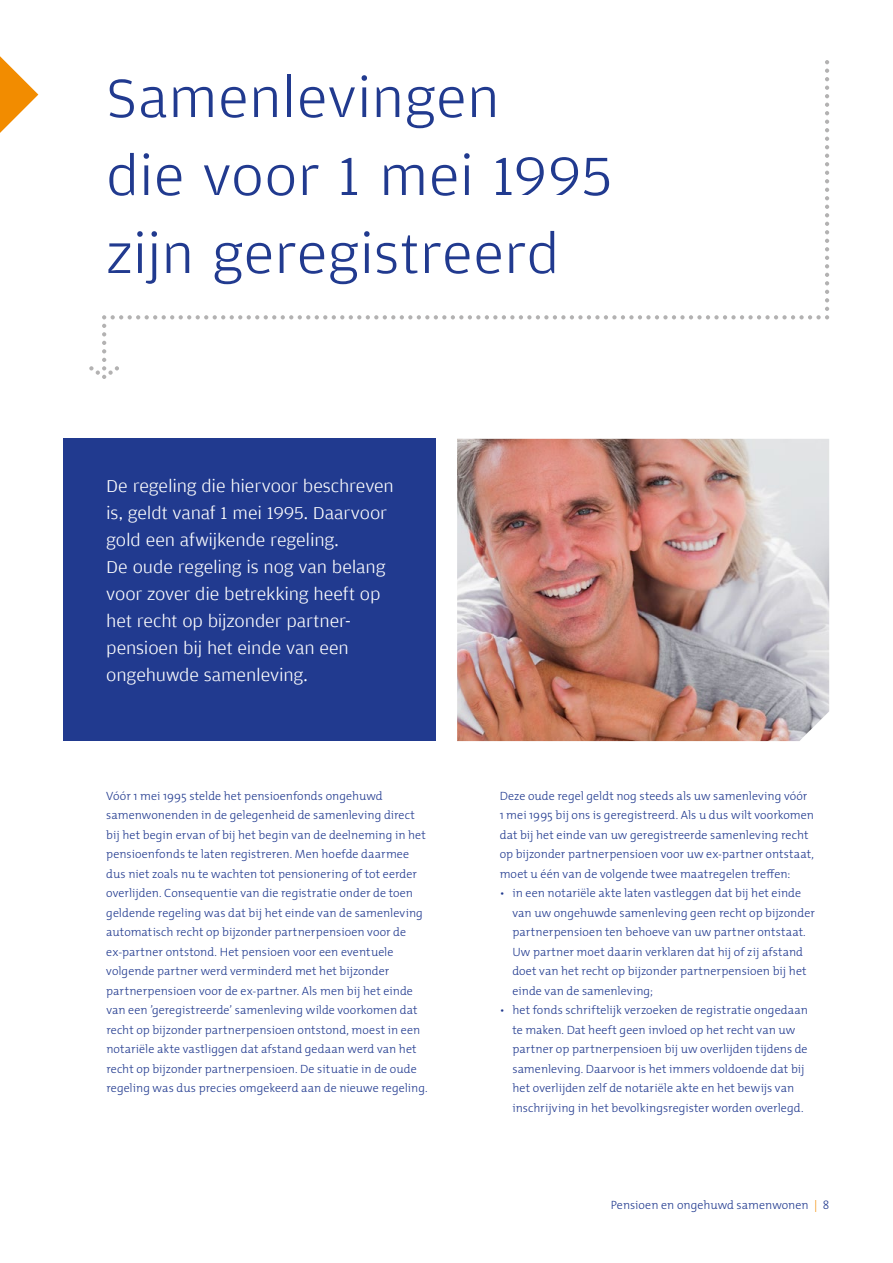
<style>
.page{position:relative;width:893px;height:1263px;background:#fff}
.page>*{position:absolute;margin:0;border:0;box-sizing:border-box;transform-origin:0 0}
.t1{font:300 57px/78px "Amplitude Wide";letter-spacing:.005em;color:#213a8f}
.t2{font:300 18px/27px "Amplitude Wide";letter-spacing:-.01em;color:#fff}
.t3{font:300 12px/19.5px "The Mix";letter-spacing:.005em;color:#213a8f}
.s1{color:#f28c00}
</style>
<div class="page">
<svg style="left:89px;top:60px;width:740px;height:319px"></svg>
<div style="left:64px;top:439px;width:372px;height:302px;background:#213a8f"></div>
<img style="left:457px;top:439px;width:372px;height:302px">
<svg style="left:0;top:56px;width:38px;height:77px"></svg>
<h1 class="t1" style="left:106px;top:59px;width:507px">Samenlevingen<br>die voor 1 mei 1995 zijn geregistreerd</h1>
<p class="t2" style="left:106px;top:473px;width:289px">De regeling die hiervoor beschreven is, geldt vanaf 1 mei 1995. Daarvoor gold een afwijkende regeling.<br>De oude regeling is nog van belang voor zover die betrekking heeft op het recht op bijzonder partner&shy;pensioen bij het einde van een ongehuwde samenleving.</p>
<p class="t3" style="left:106px;top:785px;width:323px">Vóór 1 mei 1995 stelde het pensioenfonds ongehuwd samenwonenden in de gelegenheid de samenleving direct bij het begin ervan of bij het begin van de deelneming in het pensioenfonds te laten registreren. Men hoefde daarmee dus niet zoals nu te wachten tot pensionering of tot eerder overlijden. Consequentie van die registratie onder de toen geldende regeling was dat bij het einde van de samenleving automatisch recht op bijzonder partnerpensioen voor de ex-partner ontstond. Het pensioen voor een eventuele volgende partner werd verminderd met het bijzonder partnerpensioen voor de ex-partner. Als men bij het einde van een ’geregistreerde’ samenleving wilde voorkomen dat recht op bijzonder partnerpensioen ontstond, moest in een notariële akte vastliggen dat afstand gedaan werd van het recht op bijzonder partnerpensioen. De situatie in de oude regeling was dus precies omgekeerd aan de nieuwe regeling.</p>
<p class="t3" style="left:500px;top:785px;width:316px">Deze oude regel geldt nog steeds als uw samenleving vóór 1 mei 1995 bij ons is geregistreerd. Als u dus wilt voorkomen dat bij het einde van uw geregistreerde samenleving recht op bijzonder partnerpensioen voor uw ex-partner ontstaat, moet u één van de volgende twee maatregelen treffen:</p>
<p class="t3" style="left:512px;top:883px;width:304px;text-indent:-13px">• in een notariële akte laten vastleggen dat bij het einde van uw ongehuwde samenleving geen recht op bijzonder partnerpensioen ten behoeve van uw partner ontstaat.<br>Uw partner moet daarin verklaren dat hij of zij afstand doet van het recht op bijzonder partnerpensioen bij het einde van de samenleving;</p>
<p class="t3" style="left:512px;top:1000px;width:297px;text-indent:-13px">• het fonds schriftelijk verzoeken de registratie ongedaan te maken. Dat heeft geen invloed op het recht van uw partner op partnerpensioen bij uw overlijden tijdens de samenleving. Daarvoor is het immers voldoende dat bij het overlijden zelf de notariële akte en het bewijs van inschrijving in het bevolkingsregister worden overlegd.</p>
<p class="t3" style="left:611px;top:1195px;width:220px">Pensioen en ongehuwd samenwonen <span class="s1">|</span> 8</p>
</div>
